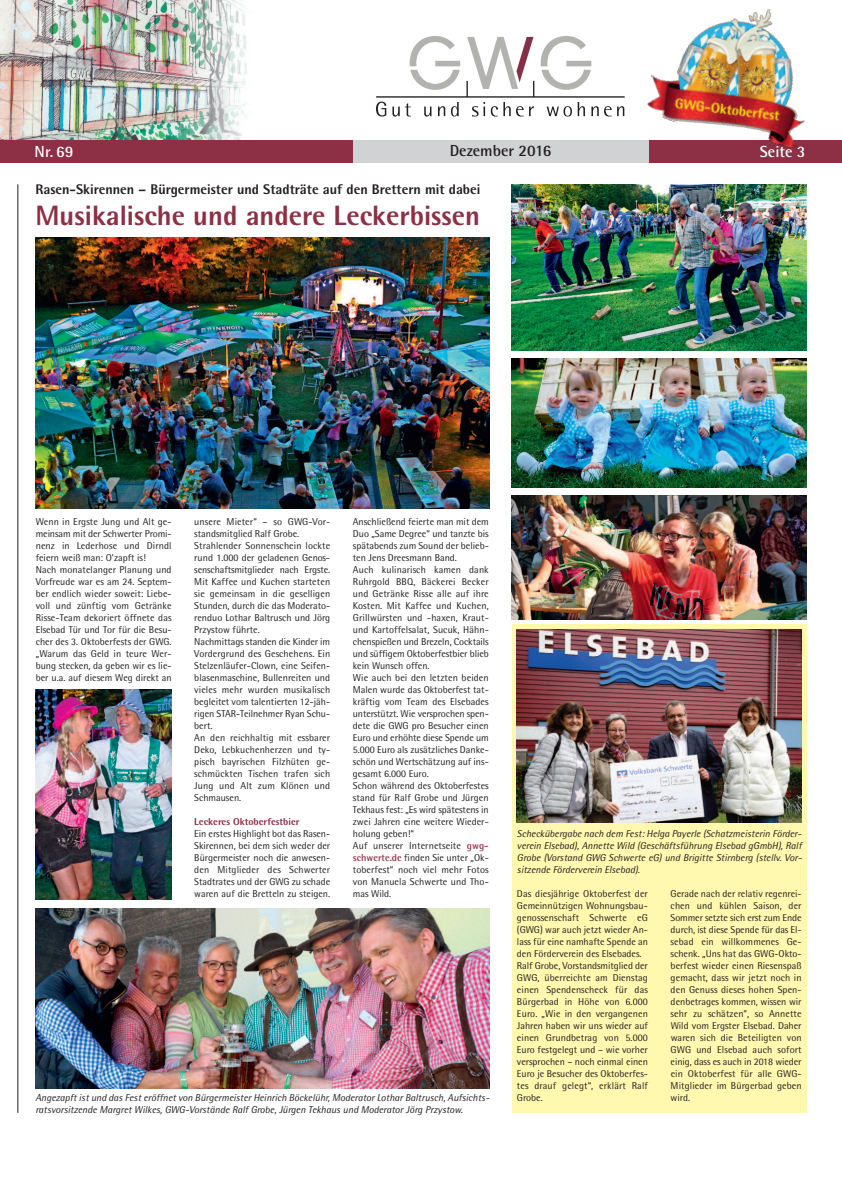
<style>
.page{position:relative;width:842px;height:1191px;background:#fff}
.page>*{position:absolute;margin:0;border:0;box-sizing:border-box;transform-origin:0 0}
.t1{font:800 28px "Rotis Semi Sans";color:#8d2f45}
.t2{font:700 16px "Rotis Semi Sans";color:#231f20}
.t3{font:700 16px "Rotis Semi Sans";color:#fff}
.t4{font:800 14px "Rotis Semi Sans";color:#231f20}
.t5{font:10px/12px "Rotis Semi Sans";color:#231f20}
.t6{font:italic 10px/12px "Rotis Semi Sans";color:#231f20}
.t7{font:800 10px "Rotis Semi Sans";color:#8d2f45}
.s1{font-weight:700;color:#8d2f45}
</style>
<div class="page">
<div style="left:512px;top:624px;width:295px;height:488px;background:#fff8ae"></div>
<img style="left:0;top:0;width:248px;height:140px">
<div style="left:9px;top:140px;width:833px;height:23px;background:#8d2f45"></div>
<svg style="left:376px;top:36px;width:249px;height:80px"></svg>
<div style="left:353px;top:140px;width:295px;height:23px;background:#d1d2d4"></div>
<hr style="left:18px;top:184px;width:1px;height:928px;background:#231f20">
<div style="left:0;top:140px;width:9px;height:23px;background:#8d2f45"></div>
<img style="left:517px;top:629px;width:285px;height:194px">
<img style="left:36px;top:690px;width:135px;height:209px">
<img style="left:647px;top:9px;width:158px;height:152px">
<img style="left:35px;top:237px;width:454px;height:272px">
<img style="left:36px;top:908px;width:453px;height:180px">
<img style="left:512px;top:184px;width:294px;height:167px">
<img style="left:512px;top:358px;width:295px;height:130px">
<img style="left:512px;top:495px;width:295px;height:124px">
<h2 class="t3" style="left:35px;top:146px;width:40px">Nr. 69</h2>
<h2 class="t2" style="left:450px;top:145px;width:103px">Dezember 2016</h2>
<h2 class="t3" style="left:760px;top:146px;width:47px">Seite 3</h2>
<h3 class="t4" style="left:35px;top:184px;width:446px">Rasen-Skirennen – Bürgermeister und Stadträte auf den Brettern mit dabei</h3>
<h1 class="t1" style="left:35px;top:205px;width:446px">Musikalische und andere Leckerbissen</h1>
<p class="t5" style="left:36px;top:516px;width:137px">Wenn in Ergste Jung und Alt ge&shy;meinsam mit der Schwerter Promi&shy;nenz in Lederhose und Dirndl feiern weiß man: O’zapft is!<br>Nach monatelanger Planung und<br>Vorfreude war es am 24. Septem&shy;ber endlich wieder soweit: Liebe&shy;voll und zünftig vom Getränke<br>Risse-Team dekoriert öffnete das<br>Elsebad Tür und Tor für die Besu&shy;cher des 3. Oktoberfests der GWG. „Warum das Geld in teure Wer&shy;bung stecken, da geben wir es lie&shy;ber u.a. auf diesem Weg direkt an</p>
<p class="t5" style="left:194px;top:516px;width:138px">unsere Mieter“ – so GWG-Vor&shy;standsmitglied Ralf Grobe.<br>Strahlender Sonnenschein lockte rund 1.000 der geladenen Genos&shy;senschaftsmitglieder nach Ergste.<br>Mit Kaffee und Kuchen starteten sie gemeinsam in die geselligen<br>Stunden, durch die das Moderato&shy;renduo Lothar Baltrusch und Jörg<br>Przystow führte.<br>Nachmittags standen die Kinder im<br>Vordergrund des Geschehens. Ein<br>Stelzenläufer-Clown, eine Seifen&shy;blasenmaschine, Bullenreiten und vieles mehr wurden musikalisch begleitet vom talentierten 12-jäh&shy;rigen STAR-Teilnehmer Ryan Schu&shy;bert.<br>An den reichhaltig mit essbarer<br>Deko, Lebkuchenherzen und ty&shy;pisch bayrischen Filzhüten ge&shy;schmückten Tischen trafen sich<br>Jung und Alt zum Klönen und<br>Schmausen.</p>
<p class="t7" style="left:194px;top:818px;width:107px">Leckeres Oktoberfestbier</p>
<p class="t5" style="left:194px;top:828px;width:137px;text-align:justify">Ein erstes Highlight bot das Rasen-Skirennen, bei dem sich weder der Bürgermeister noch die anwesen&shy;den Mitglieder des Schwerter Stadtrates und der GWG zu schade waren auf die Bretteln zu steigen.</p>
<p class="t5" style="left:353px;top:516px;width:137px">Anschließend feierte man mit dem<br>Duo „Same Degree“ und tanzte bis spätabends zum Sound der belieb&shy;ten Jens Dreesmann Band.<br>Auch kulinarisch kamen dank<br>Ruhrgold BBQ, Bäckerei Becker und Getränke Risse alle auf ihre<br>Kosten. Mit Kaffee und Kuchen,<br>Grillwürsten und -haxen, Kraut&shy;und Kartoffelsalat, Sucuk, Hähn&shy;chenspießen und Brezeln, Cocktails und süffigem Oktoberfestbier blieb kein Wunsch offen.<br>Wie auch bei den letzten beiden<br>Malen wurde das Oktoberfest tat&shy;kräftig vom Team des Elsebades unterstützt. Wie versprochen spen&shy;dete die GWG pro Besucher einen<br>Euro und erhöhte diese Spende um<br>5.000 Euro als zusätzliches Danke&shy;schön und Wertschätzung auf ins&shy;gesamt 6.000 Euro.<br>Schon während des Oktoberfestes stand für Ralf Grobe und Jürgen<br>Tekhaus fest: „Es wird spätestens in zwei Jahren eine weitere Wieder&shy;holung geben!“<br>Auf unserer Internetseite <span class="s1">gwg&shy;schwerte.de</span> finden Sie unter „Ok&shy;toberfest“ noch viel mehr Fotos von Manuela Schwerte und Tho&shy;mas Wild.</p>
<p class="t6" style="left:35px;top:1092px;width:454px">Angezapft ist und das Fest eröffnet von Bürgermeister Heinrich Böckelühr, Moderator Lothar Baltrusch, Aufsichts&shy;ratsvorsitzende Margret Wilkes, GWG-Vorstände Ralf Grobe, Jürgen Tekhaus und Moderator Jörg Przystow.</p>
<p class="t6" style="left:517px;top:828px;width:286px">Scheckübergabe nach dem Fest: Helga Payerle (Schatzmeisterin Förder&shy;verein Elsebad), Annette Wild (Geschäftsführung Elsebad gGmbH), Ralf Grobe (Vorstand GWG Schwerte eG) und Brigitte Stirnberg (stellv. Vor&shy;sitzende Förderverein Elsebad).</p>
<p class="t5" style="left:517px;top:888px;width:132px">Das diesjährige Oktoberfest der<br>Gemeinnützigen Wohnungsbau&shy;genossenschaft Schwerte eG (GWG) war auch jetzt wieder An&shy;lass für eine namhafte Spende an den Förderverein des Elsebades.<br>Ralf Grobe, Vorstandsmitglied der<br>GWG, überreichte am Dienstag einen Spendenscheck für das<br>Bürgerbad in Höhe von 6.000<br>Euro. „Wie in den vergangenen<br>Jahren haben wir uns wieder auf einen Grundbetrag von 5.000<br>Euro festgelegt und – wie vorher versprochen – noch einmal einen<br>Euro je Besucher des Oktoberfes&shy;tes drauf gelegt“, erklärt Ralf<br>Grobe.</p>
<p class="t5" style="left:671px;top:888px;width:132px;text-align:justify">Gerade nach der relativ regenrei&shy;chen und kühlen Saison, der Sommer setzte sich erst zum Ende durch, ist diese Spende für das El&shy;sebad ein willkommenes Ge&shy;schenk. „Uns hat das GWG-Okto&shy;berfest wieder einen Riesenspaß gemacht, dass wir jetzt noch in den Genuss dieses hohen Spen&shy;denbetrages kommen, wissen wir sehr zu schätzen“, so Annette Wild vom Ergster Elsebad. Daher waren sich die Beteiligten von GWG und Elsebad auch sofort einig, dass es auch in 2018 wieder ein Oktoberfest für alle GWG-Mitglieder im Bürgerbad geben wird.</p>
</div>
